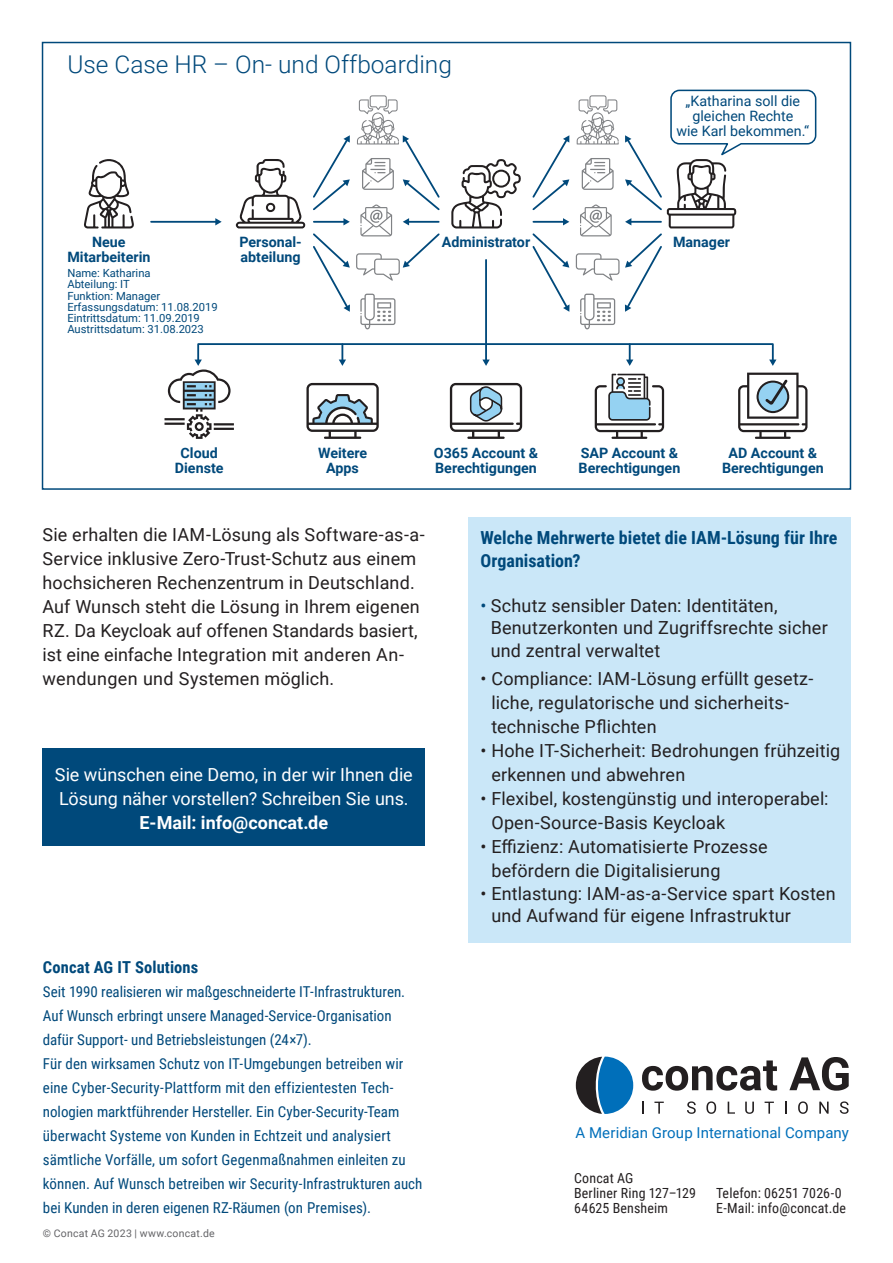
<style>
.page{position:relative;width:893px;height:1263px;background:#fff}
.page>*{position:absolute;margin:0;border:0;box-sizing:border-box;transform-origin:0 0}
.t1{font:300 24.45px "Roboto";color:#00497b}
.t2{font:18px/24px "Roboto";letter-spacing:.01em;color:#231f20}
.t3{font:18px/24px "Roboto";color:#fff}
.t4{font:700 18px/22.5px "Roboto Condensed";color:#00497b}
.t5{font:700 18px "Roboto";color:#fff}
.t6{font:700 16.5px "Roboto Condensed";letter-spacing:.005em;color:#00497b}
.t7{font:15px/24px "Roboto Condensed";color:#00497b}
.t8{font:15px "Roboto";letter-spacing:.005em;color:#006fba}
.t9{font:700 14.25px/15.3px "Roboto";color:#00497b;text-align:center}
.t10{font:14.25px/15.3px "Roboto";color:#00497b;text-align:center}
.t11{font:13.95px/15px "Roboto Condensed";letter-spacing:.01em;color:#231f20}
.t12{font:11.25px/11.2px "Roboto";color:#00497b}
.t13{font:10.5px "Roboto";letter-spacing:.02em;color:#636366}
.s1{font-family:"Roboto Condensed";color:#00497b}
</style>
<div class="page">
<svg style="left:576px;top:1056px;width:57px;height:58px"></svg>
<svg style="left:642px;top:1060px;width:135px;height:31px"></svg>
<svg style="left:789px;top:1057px;width:60px;height:34px"></svg>
<svg style="left:642px;top:1101px;width:2px;height:13px"></svg>
<svg style="left:654px;top:1101px;width:10px;height:13px"></svg>
<svg style="left:687px;top:1101px;width:9px;height:13px"></svg>
<svg style="left:706px;top:1101px;width:10px;height:13px"></svg>
<svg style="left:728px;top:1101px;width:7px;height:13px"></svg>
<svg style="left:745px;top:1101px;width:9px;height:13px"></svg>
<svg style="left:765px;top:1101px;width:9px;height:13px"></svg>
<svg style="left:785px;top:1101px;width:1px;height:13px"></svg>
<svg style="left:798px;top:1101px;width:10px;height:13px"></svg>
<svg style="left:819px;top:1101px;width:10px;height:13px"></svg>
<svg style="left:840px;top:1101px;width:8px;height:13px"></svg>
<div style="left:43px;top:748px;width:382px;height:98px;background:#00497b"></div>
<svg style="left:84px;top:159px;width:50px;height:69px"></svg>
<svg style="left:451px;top:159px;width:70px;height:69px"></svg>
<svg style="left:595px;top:374px;width:69px;height:65px"></svg>
<svg style="left:738px;top:373px;width:69px;height:66px"></svg>
<svg style="left:306px;top:383px;width:73px;height:56px"></svg>
<svg style="left:360px;top:294px;width:35px;height:35px"></svg>
<div style="left:197px;top:343px;width:577px;height:18px;border:2px solid #00497b"></div>
<svg style="left:165px;top:360px;width:69px;height:79px"></svg>
<svg style="left:769px;top:360px;width:7px;height:6px"></svg>
<hr style="left:485px;top:260px;width:2px;height:101px;background:#00497b">
<svg style="left:482px;top:360px;width:8px;height:6px"></svg>
<svg style="left:339px;top:344px;width:7px;height:22px"></svg>
<hr style="left:151px;top:221px;width:65px;height:2px;background:#00497b">
<svg style="left:215px;top:218px;width:7px;height:7px"></svg>
<hr style="left:533px;top:221px;width:31px;height:2px;background:#00497b">
<svg style="left:563px;top:218px;width:6px;height:7px"></svg>
<svg style="left:626px;top:344px;width:7px;height:22px"></svg>
<svg style="left:532px;top:135px;width:37px;height:76px"></svg>
<svg style="left:356px;top:95px;width:84px;height:186px"></svg>
<svg style="left:236px;top:135px;width:114px;height:177px"></svg>
<svg style="left:532px;top:233px;width:37px;height:79px"></svg>
<svg style="left:576px;top:89px;width:241px;height:240px"></svg>
<svg style="left:449px;top:382px;width:73px;height:57px"></svg>
<div style="left:42px;top:42px;width:809px;height:448px;border:2px solid #00497b"></div>
<div style="left:468px;top:517px;width:382px;height:425px;background:#cae7f8"></div>
<h1 class="t1" style="left:67px;top:47px;width:386px">Use Case HR – On- und Offboarding</h1>
<p class="t10" style="left:676px;top:93px;width:134px">„Katharina soll die gleichen Rechte<br>wie Karl bekommen.“</p>
<p class="t9" style="left:67px;top:233px;width:85px">Neue<br>Mitarbeiterin</p>
<p class="t12" style="left:67px;top:267px;width:152px">Name: Katharina<br>Abteilung: IT<br>Funktion: Manager<br>Erfassungsdatum: 11.08.2019<br>Eintrittsdatum: 11.09.2019<br>Austrittsdatum: 31.08.2023</p>
<p class="t9" style="left:239px;top:233px;width:64px;text-align:left">Personal&shy;abteilung</p>
<p class="t9" style="left:442px;top:233px;width:90px">Administrator</p>
<p class="t9" style="left:673px;top:233px;width:58px">Manager</p>
<p class="t9" style="left:175px;top:444px;width:50px">Cloud<br>Dienste</p>
<p class="t9" style="left:318px;top:444px;width:51px">Weitere<br>Apps</p>
<p class="t9" style="left:434px;top:444px;width:106px;text-align:left">O365 Account &amp;<br>Berechtigungen</p>
<p class="t9" style="left:579px;top:444px;width:103px;text-align:left">SAP Account &amp;<br>Berechtigungen</p>
<p class="t9" style="left:722px;top:444px;width:103px">AD Account &amp;<br>Berechtigungen</p>
<p class="t2" style="left:43px;top:522px;width:384px">Sie erhalten die IAM-Lösung als Software-as-a-Service inklusive Zero-Trust-Schutz aus einem hochsicheren Rechenzentrum in Deutschland.<br>Auf Wunsch steht die Lösung in Ihrem eigenen RZ. Da Keycloak auf offenen Standards basiert, ist eine einfache Integration mit anderen An&shy;wendungen und Systemen möglich.</p>
<p class="t3" style="left:55px;top:762px;width:359px">Sie wünschen eine Demo, in der wir Ihnen die<br>Lösung näher vorstellen? Schreiben Sie uns.</p>
<p class="t5" style="left:140px;top:810px;width:190px">E-Mail: info@concat.de</p>
<p class="t6" style="left:43px;top:956px;width:157px">Concat AG IT Solutions</p>
<p class="t7" style="left:43px;top:979px;width:381px">Seit 1990 realisieren wir maßgeschneiderte IT-Infrastrukturen.<br>Auf Wunsch erbringt unsere Managed-Service-Organisation dafür Support- und Betriebsleistungen (24×7).<br>Für den wirksamen Schutz von IT-Umgebungen betreiben wir eine Cyber-Security-Plattform mit den effizientesten Tech&shy;nologien marktführender Hersteller. Ein Cyber-Security-Team überwacht Systeme von Kunden in Echtzeit und analysiert sämtliche Vorfälle, um sofort Gegenmaßnahmen einleiten zu können. Auf Wunsch betreiben wir Security-Infrastrukturen auch bei Kunden in deren eigenen RZ-Räumen (on Premises).</p>
<p class="t13" style="left:43px;top:1226px;width:173px">© Concat AG 2023 | www.concat.de</p>
<p class="t4" style="left:480px;top:526px;width:359px">Welche Mehrwerte bietet die IAM-Lösung für Ihre<br>Organisation?</p>
<p class="t2" style="left:491px;top:593px;width:339px;line-height:22.5px;text-indent:-10px"><span class="s1">•</span> Schutz sensibler Daten: Identitäten,<br>Benutzerkonten und Zugriffsrechte sicher und zentral verwaltet</p>
<p class="t2" style="left:491px;top:666px;width:323px;text-indent:-11px">• Compliance: IAM-Lösung erfüllt gesetz&shy;liche, regulatorische und sicherheits&shy;technische Pflichten</p>
<p class="t2" style="left:491px;top:738px;width:350px;text-indent:-11px">• Hohe IT-Sicherheit: Bedrohungen frühzeitig erkennen und abwehren</p>
<p class="t2" style="left:491px;top:786px;width:339px;text-indent:-11px">• Flexibel, kostengünstig und interoperabel:<br>Open-Source-Basis Keycloak</p>
<p class="t2" style="left:491px;top:834px;width:278px;text-indent:-11px">• Effizienz: Automatisierte Prozesse befördern die Digitalisierung</p>
<p class="t2" style="left:491px;top:881px;width:346px;line-height:22.5px;text-indent:-11px">• Entlastung: IAM-as-a-Service spart Kosten und Aufwand für eigene Infrastruktur</p>
<p class="t8" style="left:576px;top:1122px;width:275px">A Meridian Group International Company</p>
<p class="t11" style="left:574px;top:1170px;width:124px">Concat AG<br>Berliner Ring 127–129<br>64625 Bensheim</p>
<p class="t11" style="left:716px;top:1185px;width:132px">Telefon: 06251 7026-0<br>E-Mail: info@concat.de</p>
</div>
